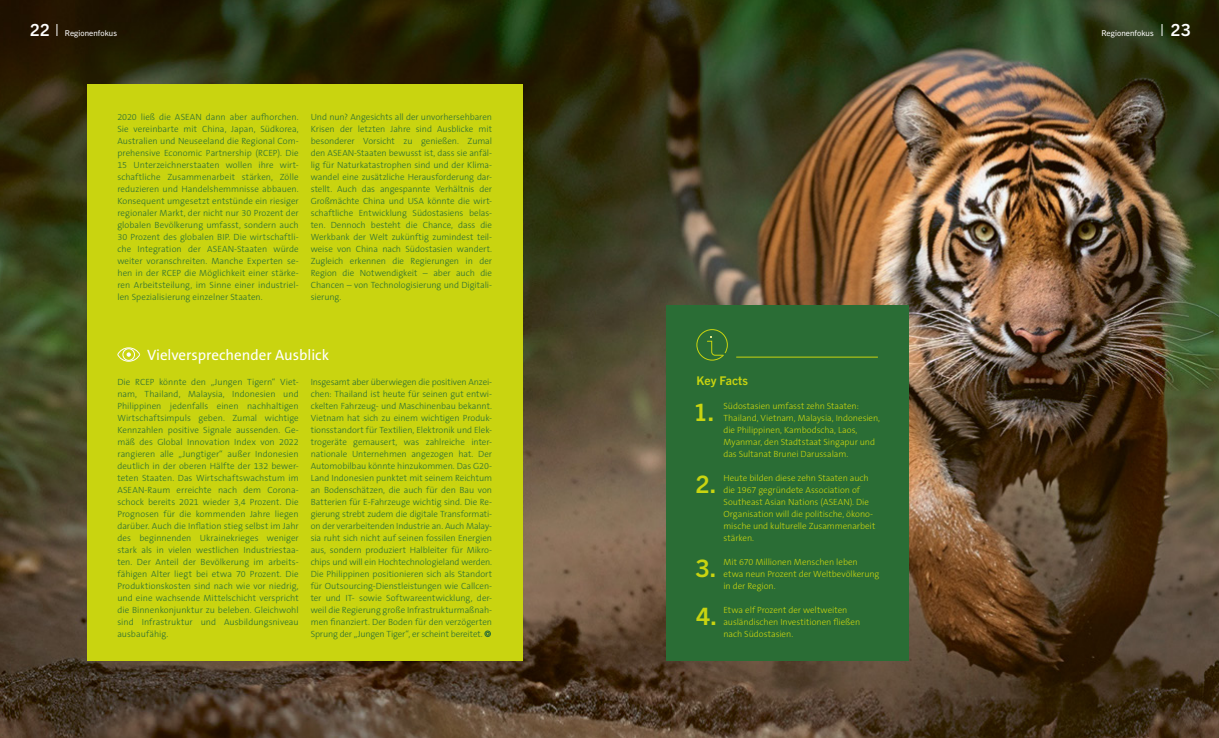
<style>
.page{position:relative;width:1219px;height:738px;background:#fff}
.page>*{position:absolute;margin:0;border:0;box-sizing:border-box;transform-origin:0 0}
.t1{font:700 24px/48px "Trade Gothic Next LT Pro";color:#c9d410}
.t2{font:15px "The Sans LP5 Plain";color:#fff}
.t3{font:700 12px "Trade Gothic Next LT Pro";letter-spacing:.01em;color:#c9d410}
.t4{font:300 9px/12px "The Sans B W3";letter-spacing:-.005em;color:#2a6d35;text-align:justify}
.t5{font:300 9px/12px "The Sans B W3";letter-spacing:-.005em;color:#c9d410}
.t6{font:8px "Trade Gothic Next LT Pro";letter-spacing:.01em;color:#fff}
.s1{font-weight:700;font-size:16.7px}
</style>
<div class="page">
<img style="left:0;top:0;width:1219px;height:737px">
<div style="left:87px;top:84px;width:435px;height:576px;background:#c9d410"></div>
<svg style="left:1162px;top:24px;width:1px;height:12px"></svg>
<svg style="left:57px;top:24px;width:1px;height:12px"></svg>
<div style="left:666px;top:305px;width:242px;height:355px;background:#2a6d35"></div>
<hr style="left:736px;top:356px;width:142px;height:1px;background:#c9d410">
<svg style="left:696px;top:329px;width:32px;height:31px"></svg>
<svg style="left:484px;top:630px;width:7px;height:6px"></svg>
<svg style="left:117px;top:347px;width:24px;height:14px"></svg>
<p class="t6" style="left:30px;top:28px;width:88px"><span class="s1">22</span> Regionenfokus</p>
<p class="t6" style="left:1101px;top:28px;width:91px">Regionenfokus <span class="s1">23</span></p>
<p class="t4" style="left:117px;top:111px;width:183px">2020 ließ die ASEAN dann aber aufhorchen.<br>Sie vereinbarte mit China, Japan, Südkorea, Australien und Neuseeland die Regional Com&shy;prehensive Economic Partnership (RCEP). Die 15 Unterzeichnerstaaten wollen ihre wirt&shy;schaftliche Zusammenarbeit stärken, Zölle reduzieren und Handelshemmnisse abbauen.<br>Konsequent umgesetzt entstünde ein riesiger regionaler Markt, der nicht nur 30 Prozent der globalen Bevölkerung umfasst, sondern auch 30 Prozent des globalen BIP. Die wirtschaftli&shy;che Integration der ASEAN-Staaten würde weiter voranschreiten. Manche Experten se&shy;hen in der RCEP die Möglichkeit einer stärke&shy;ren Arbeitsteilung, im Sinne einer industriel&shy;len Spezialisierung einzelner Staaten.</p>
<p class="t4" style="left:311px;top:111px;width:183px">Und nun? Angesichts all der unvorhersehbaren Krisen der letzten Jahre sind Ausblicke mit besonderer Vorsicht zu genießen. Zumal den ASEAN-Staaten bewusst ist, dass sie anfäl&shy;lig für Naturkatastrophen sind und der Klima&shy;wandel eine zusätzliche Herausforderung dar&shy;stellt. Auch das angespannte Verhältnis der Großmächte China und USA könnte die wirt&shy;schaftliche Entwicklung Südostasiens belas&shy;ten. Dennoch besteht die Chance, dass die Werkbank der Welt zukünftig zumindest teil&shy;weise von China nach Südostasien wandert.<br>Zugleich erkennen die Regierungen in der Region die Notwendigkeit – aber auch die Chancen – von Technologisierung und Digitali&shy;sierung.</p>
<h2 class="t2" style="left:147px;top:344px;width:184px">Vielversprechender Ausblick</h2>
<p class="t4" style="left:311px;top:375px;width:183px">Insgesamt aber überwiegen die positiven Anzei&shy;chen: Thailand ist heute für seinen gut entwi&shy;ckelten Fahrzeug- und Maschinenbau bekannt.<br>Vietnam hat sich zu einem wichtigen Produk&shy;tionsstandort für Textilien, Elektronik und Elek&shy;trogeräte gemausert, was zahlreiche inter&shy;nationale Unternehmen angezogen hat. Der Automobilbau könnte hinzukommen. Das G20- Land Indonesien punktet mit seinem Reichtum an Bodenschätzen, die auch für den Bau von Batterien für E-Fahrzeuge wichtig sind. Die Re&shy;gierung strebt zudem die digitale Transformati&shy;on der verarbeitenden Industrie an. Auch Malay&shy;sia ruht sich nicht auf seinen fossilen Energien aus, sondern produziert Halbleiter für Mikro&shy;chips und will ein Hochtechnologieland werden.<br>Die Philippinen positionieren sich als Standort für Outsourcing-Dienstleistungen wie Callcen&shy;ter und IT- sowie Softwareentwicklung, der&shy;weil die Regierung große Infrastrukturmaßnah&shy;men finanziert. Der Boden für den verzögerten Sprung der „Jungen Tiger“, er scheint bereitet.</p>
<p class="t4" style="left:117px;top:375px;width:183px">Die RCEP könnte den „Jungen Tigern“ Viet&shy;nam, Thailand, Malaysia, Indonesien und Philippinen jedenfalls einen nachhaltigen Wirtschaftsimpuls geben. Zumal wichtige Kennzahlen positive Signale aussenden. Ge&shy;mäß des Global Innovation Index von 2022 rangieren alle „Jungtiger“ außer Indonesien deutlich in der oberen Hälfte der 132 bewer&shy;teten Staaten. Das Wirtschaftswachstum im ASEAN-Raum erreichte nach dem Corona&shy;schock bereits 2021 wieder 3,4 Prozent. Die Prognosen für die kommenden Jahre liegen darüber. Auch die Inflation stieg selbst im Jahr des beginnenden Ukrainekrieges weniger stark als in vielen westlichen Industriestaa&shy;ten. Der Anteil der Bevölkerung im arbeits&shy;fähigen Alter liegt bei etwa 70 Prozent. Die Produktionskosten sind nach wie vor niedrig, und eine wachsende Mittelschicht verspricht die Binnenkonjunktur zu beleben. Gleichwohl sind Infrastruktur und Ausbildungsniveau ausbaufähig.</p>
<h3 class="t3" style="left:696px;top:371px;width:53px">Key Facts</h3>
<h1 class="t1" style="left:694px;top:386px;width:22px">1.</h1>
<p class="t5" style="left:723px;top:399px;width:158px">Südostasien umfasst zehn Staaten:<br>Thailand, Vietnam, Malaysia, Indonesien, die Philippinen, Kambodscha, Laos, Myanmar, den Stadtstaat Singapur und das Sultanat Brunei Darussalam.</p>
<p class="t5" style="left:723px;top:471px;width:153px">Heute bilden diese zehn Staaten auch die 1967 gegründete Association of Southeast Asian Nations (ASEAN). Die Organisation will die politische, ökono&shy;mische und kulturelle Zusammenarbeit stärken.</p>
<p class="t5" style="left:723px;top:555px;width:157px">Mit 670 Millionen Menschen leben etwa neun Prozent der Weltbevölkerung in der Region.</p>
<p class="t5" style="left:723px;top:603px;width:138px">Etwa elf Prozent der weltweiten ausländischen Investitionen fließen nach Südostasien.</p>
<h1 class="t1" style="left:696px;top:458px;width:22px">2.</h1>
<h1 class="t1" style="left:696px;top:542px;width:23px">3.<br>4.</h1>
</div>
